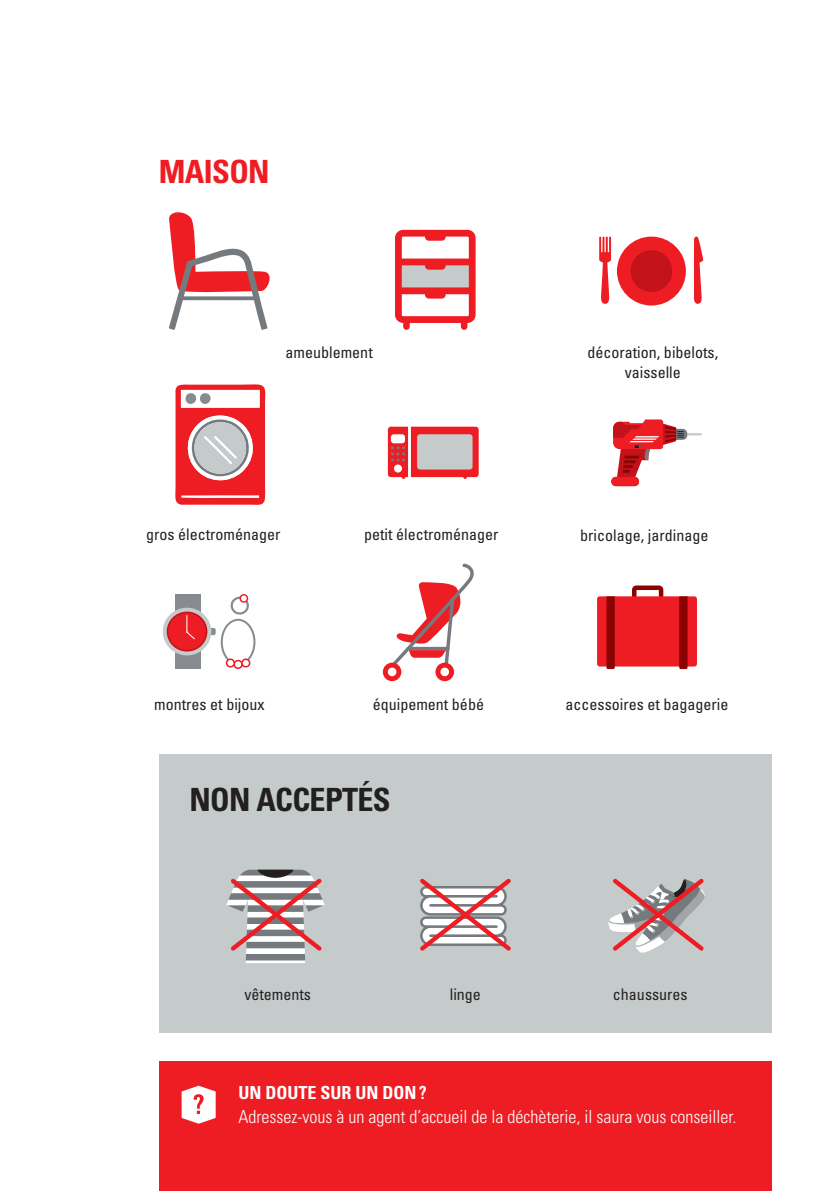
<style>
.page{position:relative;width:840px;height:1191px;background:#fff}
.page>*{position:absolute;margin:0;border:0;box-sizing:border-box;transform-origin:0 0}
.t1{font:700 condensed 32px "Univers LT Std";letter-spacing:-.02em;color:#231f20}
.t2{font:700 condensed 32px "Univers LT Std";letter-spacing:-.02em;color:#ee1d23}
.Texte{font:300 condensed 18px/24px "Univers LT Std";color:#fff}
.Texte-2{font:condensed 16px/20px "Univers LT Std";color:#231f20;text-align:center}
.s1{font-weight:700}
</style>
<div class="page">
<div style="left:159px;top:754px;width:612px;height:279px;background:#c5cbcb"></div>
<div style="left:159px;top:1061px;width:612px;height:130px;background:#ee1d23"></div>
<svg style="left:181px;top:1085px;width:34px;height:38px"></svg>
<hr style="left:245px;top:960px;width:60px;height:3px;background:#fff">
<div style="left:246px;top:954px;width:59px;height:6px;background:#757a7e"></div>
<svg style="left:226px;top:869px;width:99px;height:85px"></svg>
<svg style="left:420px;top:878px;width:91px;height:73px"></svg>
<svg style="left:608px;top:878px;width:97px;height:75px"></svg>
<svg style="left:169px;top:212px;width:101px;height:118px"></svg>
<svg style="left:395px;top:230px;width:80px;height:100px"></svg>
<div style="left:616px;top:237px;width:69px;height:68px;background:#ee1d23;border-radius:50%"></div>
<div style="left:630px;top:250px;width:42px;height:42px;background:#c4121a;border-radius:50%"></div>
<svg style="left:694px;top:236px;width:9px;height:68px"></svg>
<svg style="left:599px;top:237px;width:11px;height:67px"></svg>
<svg style="left:611px;top:419px;width:90px;height:67px"></svg>
<hr style="left:624px;top:455px;width:14px;height:3px;background:#8b0202">
<svg style="left:387px;top:427px;width:91px;height:52px;background:#dd7e81"></svg>
<svg style="left:175px;top:384px;width:91px;height:121px"></svg>
<div style="left:174px;top:594px;width:26px;height:75px;background:#878b8f"></div>
<svg style="left:200px;top:628px;width:15px;height:7px"></svg>
<svg style="left:163px;top:607px;width:48px;height:48px"></svg>
<svg style="left:167px;top:611px;width:40px;height:40px"></svg>
<div style="left:168px;top:613px;width:38px;height:37px;background:#ee1d23;border-radius:50%"></div>
<svg style="left:186px;top:614px;width:10px;height:26px"></svg>
<svg style="left:233px;top:660px;width:10px;height:9px"></svg>
<svg style="left:220px;top:594px;width:35px;height:73px"></svg>
<svg style="left:382px;top:564px;width:92px;height:117px"></svg>
<svg style="left:632px;top:585px;width:31px;height:11px"></svg>
<div style="left:596px;top:596px;width:100px;height:70px;background:#ee1d23;border-radius:3px"></div>
<svg style="left:606px;top:596px;width:8px;height:73px"></svg>
<svg style="left:678px;top:596px;width:9px;height:73px"></svg>
<p class="t2" style="left:159px;top:152px;width:112px">MAISON</p>
<p class="Texte-2" style="left:285px;top:342px;width:89px">ameublement</p>
<p class="Texte-2" style="left:146px;top:524px;width:136px">gros électroménager</p>
<p class="Texte-2" style="left:364px;top:524px;width:136px">petit électroménager</p>
<p class="Texte-2" style="left:587px;top:342px;width:132px">décoration, bibelots, vaisselle</p>
<p class="Texte-2" style="left:580px;top:525px;width:129px">bricolage, jardinage</p>
<p class="Texte-2" style="left:154px;top:694px;width:112px">montres et bijoux</p>
<p class="Texte-2" style="left:372px;top:694px;width:113px">équipement bébé</p>
<p class="Texte-2" style="left:565px;top:694px;width:164px">accessoires et bagagerie</p>
<p class="t1" style="left:189px;top:780px;width:203px">NON ACCEPTÉS</p>
<p class="Texte-2" style="left:244px;top:984px;width:68px">vêtements</p>
<p class="Texte-2" style="left:449px;top:984px;width:33px">linge</p>
<p class="Texte-2" style="left:612px;top:984px;width:76px">chaussures</p>
<p class="Texte" style="left:238px;top:1080px;width:499px"><span class="s1">UN DOUTE SUR UN DON?<br></span>Adressez-vous à un agent d’accueil de la déchèterie, il saura vous conseiller.</p>
</div>
